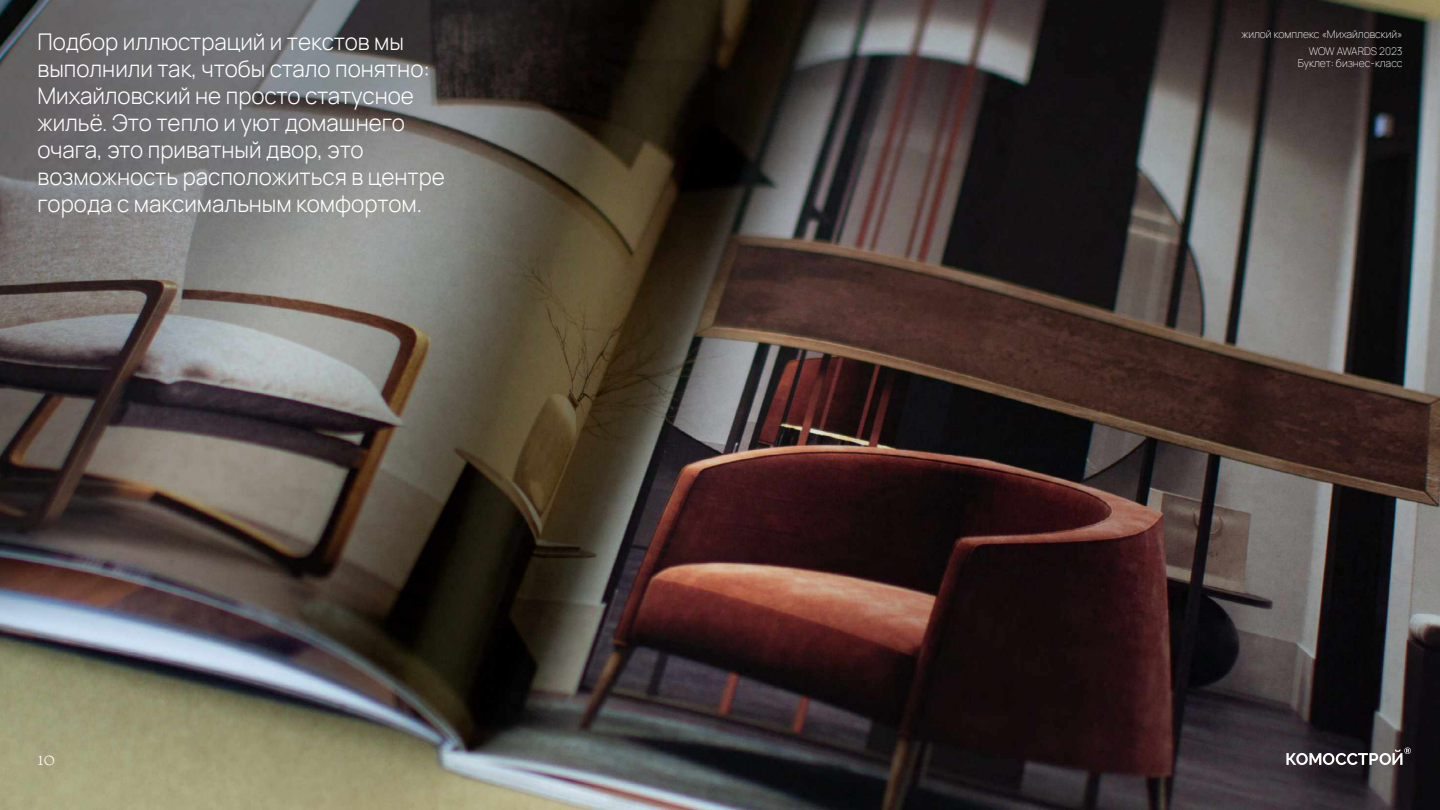
<style>
.page{position:relative;width:1440px;height:810px;background:#fff}
.page>*{position:absolute;margin:0;border:0;box-sizing:border-box;transform-origin:0 0}
.t1{font:300 22.5px/27px "Manrope";color:#fff}
.t2{font:300 20.25px "Wremena";color:#fff}
.t3{font:200 10.5px/17.1px "Manrope";color:#fff;text-align:right}
</style>
<div class="page">
<img style="left:0;top:0;width:1440px;height:810px">
<svg style="left:1286px;top:748px;width:125px;height:17px"></svg>
<p class="t1" style="left:38px;top:28px;width:409px">Подбор иллюстраций и текстов мы выполнили так, чтобы стало понятно:<br>Михайловский не просто статусное жильё. Это тепло и уют домашнего очага, это приватный двор, это возможность расположиться в центре города с максимальным комфортом.</p>
<p class="t3" style="left:1241px;top:25px;width:163px">жилой комплекс «Михайловский»<br>WOW AWARDS 2023</p>
<p class="t3" style="left:1298px;top:54px;width:106px">Буклет: бизнес-класс</p>
<p class="t2" style="left:38px;top:747px;width:19px">10</p>
</div>
